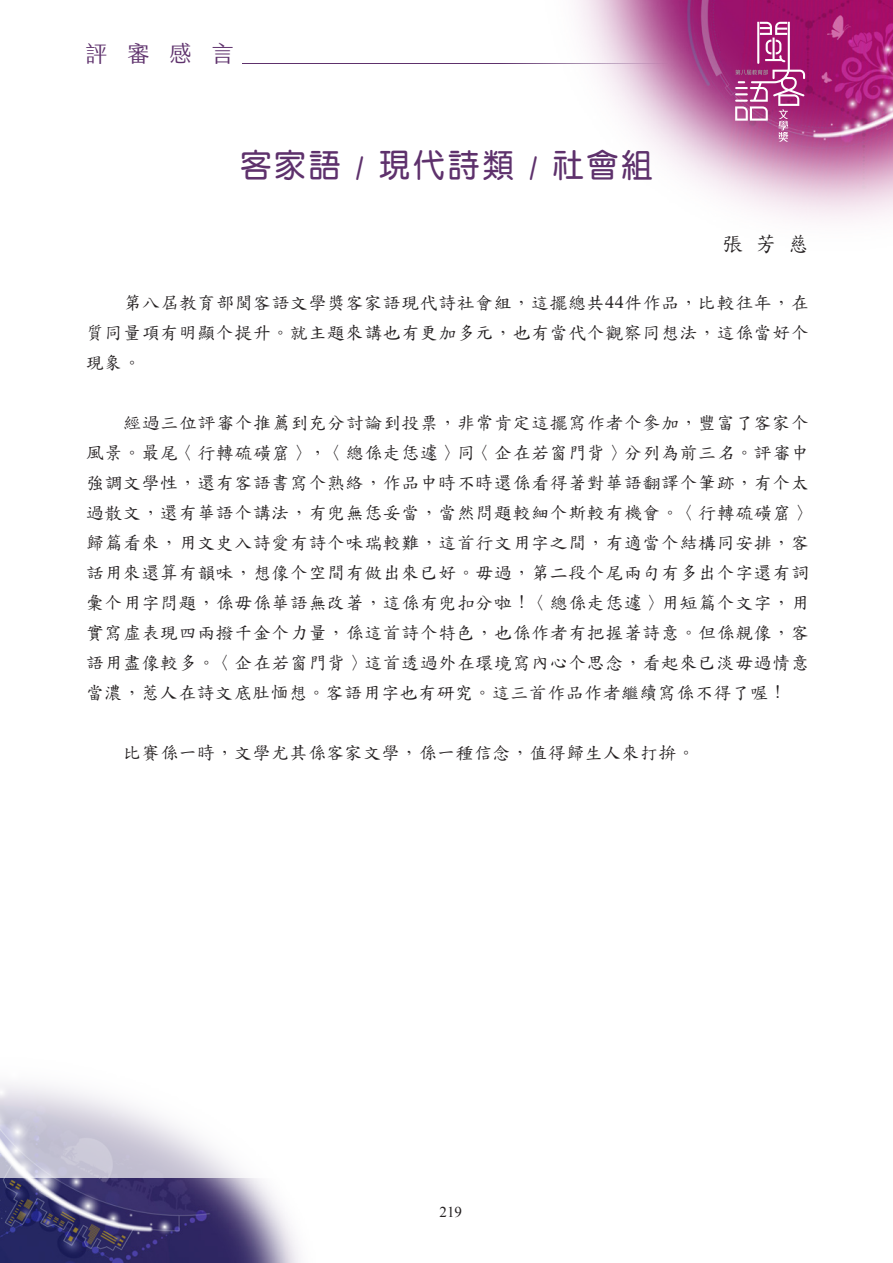
<style>
.page{position:relative;width:893px;height:1263px;background:#fff}
.page>*{position:absolute;margin:0;border:0;box-sizing:border-box;transform-origin:0 0}
.C_內文{font:33px "DF Yuan Std W7";letter-spacing:.1em;color:#5e316c;scale:.95 1}
.t1{font:22.5px "jf jinxuan fresh 2.2 Book";color:#5e316c}
.C_內文-2{font:21px "TWKAI";color:#231f20}
.C_內文-3{font:18px/30px "TWKAI";letter-spacing:.025em;color:#231f20;text-align:justify}
.t2{font:15px "Times New Roman";color:#231f20}
.s1{font-size:30px}
</style>
<div class="page">
<img style="left:0;top:1178px;width:300px;height:85px">
<img style="left:577px;top:0;width:316px;height:220px">
<svg style="left:735px;top:22px;width:70px;height:120px;background:#b44e8f"></svg>
<hr style="left:242px;top:63px;width:426px;height:1px;background:#5e316c">
<p class="t1" style="left:85px;top:41px;width:150px">評 審 感 言</p>
<p class="C_內文" style="left:240px;top:147px;width:436px">客家語 <span class="s1">/</span> 現代詩類 <span class="s1">/</span> 社會組</p>
<p class="C_內文-2" style="left:723px;top:227px;width:88px">張芳慈</p>
<p class="C_內文-3" style="left:86px;top:287px;width:724px;text-indent:37px">第八屆教育部閩客語文學獎客家語現代詩社會組，這擺總共44件作品，比較往年，在質同量項有明顯个提升。就主題來講也有更加多元，也有當代个觀察同想法，這係當好个現象。</p>
<p class="C_內文-3" style="left:86px;top:407px;width:724px;text-indent:37px">經過三位評審个推薦到充分討論到投票，非常肯定這擺寫作者个參加，豐富了客家个風景。最尾〈行轉硫磺窟〉，〈總係走恁遽〉同〈企在若窗門背〉分列為前三名。評審中強調文學性，還有客語書寫个熟絡，作品中時不時還係看得著對華語翻譯个筆跡，有个太過散文，還有華語个講法，有兜無恁妥當，當然問題較細个斯較有機會。〈行轉硫磺窟〉歸篇看來，用文史入詩愛有詩个味瑞較難，這首行文用字之間，有適當个結構同安排，客話用來還算有韻味，想像个空間有做出來已好。毋過，第二段个尾兩句有多出个字還有詞彙个用字問題，係毋係華語無改著，這係有兜扣分啦！〈總係走恁遽〉用短篇个文字，用實寫虛表現四兩撥千金个力量，係這首詩个特色，也係作者有把握著詩意。但係親像，客語用盡像較多。〈企在若窗門背〉這首透過外在環境寫內心个思念，看起來已淡毋過情意當濃，惹人在詩文底肚愐想。客語用字也有研究。這三首作品作者繼續寫係不得了喔！</p>
<p class="C_內文-3" style="left:124px;top:737px;width:573px">比賽係一時，文學尤其係客家文學，係一種信念，值得歸生人來打拚。</p>
<p class="t2" style="left:439px;top:1202px;width:24px">219</p>
</div>
